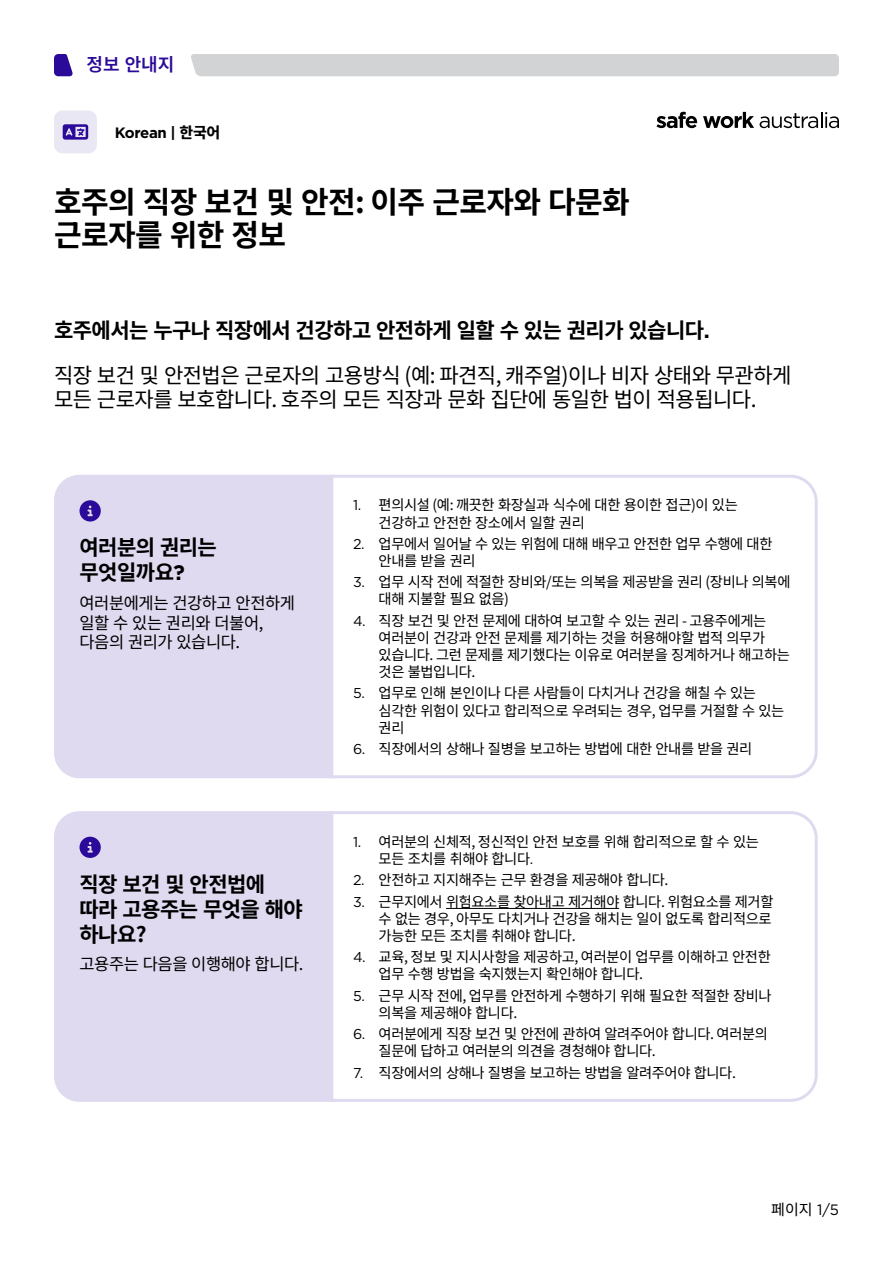
<style>
.page{position:relative;width:893px;height:1263px;background:#fff}
.page>*{position:absolute;margin:0;border:0;box-sizing:border-box;transform-origin:0 0}
.t1{font:700 30px/33px "Noto Sans KR";letter-spacing:-.02em;color:#000}
.Feature_quote{font:21px/24px "Noto Sans KR";letter-spacing:-.025em;color:#000}
.t2{font:700 21px/25.2px "Noto Sans KR";letter-spacing:-.025em;color:#000}
.t3{font:600 18px "Noto Sans KR";color:#2b0a99}
.Intro_para{font:16.5px/19.8px "Noto Sans KR";letter-spacing:-.025em;color:#000}
.Body_copy{font:700 15px "Gotham";letter-spacing:-.025em;color:#000}
.t4{font:15px "Noto Sans KR";color:#000}
.number_list{font:14.25px/17.1px "Noto Sans KR";letter-spacing:-.025em;color:#000}
.s1{font-family:"Noto Sans KR";font-weight:800}
.s2{font-family:"Gotham"}
</style>
<div class="page">
<div style="left:191px;top:54px;width:648px;height:22px;background:#d1d3d4"></div>
<svg style="left:54px;top:54px;width:19px;height:22px"></svg>
<svg style="left:656px;top:112px;width:41px;height:16px"></svg>
<svg style="left:703px;top:112px;width:51px;height:16px"></svg>
<svg style="left:760px;top:112px;width:79px;height:16px"></svg>
<div style="left:54px;top:475px;width:273px;height:303px;background:#dfdaf0"></div>
<svg style="left:80px;top:500px;width:21px;height:21px"></svg>
<svg style="left:327px;top:474px;width:491px;height:305px"></svg>
<div style="left:54px;top:110px;width:43px;height:43px;background:#eae7f5;border-radius:9px"></div>
<svg style="left:63px;top:124px;width:25px;height:16px"></svg>
<div style="left:54px;top:811px;width:273px;height:291px;background:#dfdaf0"></div>
<svg style="left:80px;top:837px;width:21px;height:21px"></svg>
<svg style="left:327px;top:811px;width:491px;height:291px"></svg>
<p class="t3" style="left:87px;top:54px;width:89px">정보 안내지</p>
<p class="Body_copy" style="left:115px;top:123px;width:107px">Korean | <span class="s1">한국어</span></p>
<h1 class="t1" style="left:54px;top:186px;width:577px">호주의 직장 보건 및 안전: 이주 근로자와 다문화 근로자를 위한 정보</h1>
<h2 class="t2" style="left:54px;top:318px;width:657px">호주에서는 누구나 직장에서 건강하고 안전하게 일할 수 있는 권리가 있습니다<span class="s2">.</span></h2>
<p class="Feature_quote" style="left:54px;top:364px;width:739px">직장 보건 및 안전법은 근로자의 고용방식 (예: 파견직, 캐주얼)이나 비자 상태와 무관하게 모든 근로자를 보호합니다. 호주의 모든 직장과 문화 집단에 동일한 법이 적용됩니다.</p>
<h2 class="t2" style="left:80px;top:535px;width:139px">여러분의 권리는 무엇일까요<span class="s2">?</span></h2>
<p class="Intro_para" style="left:80px;top:593px;width:217px">여러분에게는 건강하고 안전하게 일할 수 있는 권리와 더불어, 다음의 권리가 있습니다.</p>
<h2 class="t2" style="left:80px;top:872px;width:225px">직장 보건 및 안전법에 따라 고용주는 무엇을 해야 하나요?</h2>
<p class="Intro_para" style="left:80px;top:955px;width:225px">고용주는 다음을 이행해야 합니다.</p>
<p class="number_list" style="left:379px;top:497px;width:361px;text-indent:-26px"><span class="s2">1.</span> 편의시설 (예: 깨끗한 화장실과 식수에 대한 용이한 접근)이 있는 건강하고 안전한 장소에서 일할 권리</p>
<p class="number_list" style="left:379px;top:535px;width:395px;text-indent:-26px"><span class="s2">2.</span> 업무에서 일어날 수 있는 위험에 대해 배우고 안전한 업무 수행에 대한 안내를 받을 권리</p>
<p class="number_list" style="left:379px;top:574px;width:413px;text-indent:-26px"><span class="s2">3.</span> 업무 시작 전에 적절한 장비와/또는 의복을 제공받을 권리 (장비나 의복에 대해 지불할 필요 없음)</p>
<p class="number_list" style="left:379px;top:612px;width:413px;text-indent:-26px"><span class="s2">4.</span> 직장 보건 및 안전 문제에 대하여 보고할 수 있는 권리 - 고용주에게는 여러분이 건강과 안전 문제를 제기하는 것을 허용해야할 법적 의무가 있습니다. 그런 문제를 제기했다는 이유로 여러분을 징계하거나 해고하는 것은 불법입니다.</p>
<p class="number_list" style="left:379px;top:685px;width:407px;text-indent:-26px"><span class="s2">5.</span> 업무로 인해 본인이나 다른 사람들이 다치거나 건강을 해칠 수 있는 심각한 위험이 있다고 합리적으로 우려되는 경우, 업무를 거절할 수 있는 권리</p>
<p class="number_list" style="left:353px;top:740px;width:401px"><span class="s2">6.</span> 직장에서의 상해나 질병을 보고하는 방법에 대한 안내를 받을 권리</p>
<p class="number_list" style="left:379px;top:833px;width:382px;text-indent:-26px"><span class="s2">1.</span> 여러분의 신체적, 정신적인 안전 보호를 위해 합리적으로 할 수 있는 모든 조치를 취해야 합니다<span class="s2">.</span></p>
<p class="number_list" style="left:353px;top:872px;width:317px"><span class="s2">2.</span> 안전하고 지지해주는 근무 환경을 제공해야 합니다.</p>
<p class="number_list" style="left:379px;top:893px;width:396px;text-indent:-26px"><span class="s2">3.</span> 근무지에서 위험요소를 찾아내고 제거해야 합니다. 위험요소를 제거할 수 없는 경우, 아무도 다치거나 건강을 해치는 일이 없도록 합리적으로 가능한 모든 조치를 취해야 합니다.</p>
<p class="number_list" style="left:379px;top:949px;width:394px;text-indent:-26px"><span class="s2">4.</span> 교육, 정보 및 지시사항을 제공하고, 여러분이 업무를 이해하고 안전한 업무 수행 방법을 숙지했는지 확인해야 합니다.</p>
<p class="number_list" style="left:379px;top:987px;width:394px;text-indent:-26px"><span class="s2">5.</span> 근무 시작 전에, 업무를 안전하게 수행하기 위해 필요한 적절한 장비나 의복을 제공해야 합니다.</p>
<p class="number_list" style="left:379px;top:1026px;width:391px;text-indent:-26px"><span class="s2">6.</span> 여러분에게 직장 보건 및 안전에 관하여 알려주어야 합니다. 여러분의 질문에 답하고 여러분의 의견을 경청해야 합니다.</p>
<p class="number_list" style="left:353px;top:1064px;width:384px"><span class="s2">7.</span> 직장에서의 상해나 질병을 보고하는 방법을 알려주어야 합니다.</p>
<p class="t4" style="left:771px;top:1201px;width:69px">페이지 <span class="s2">1/5</span></p>
</div>
